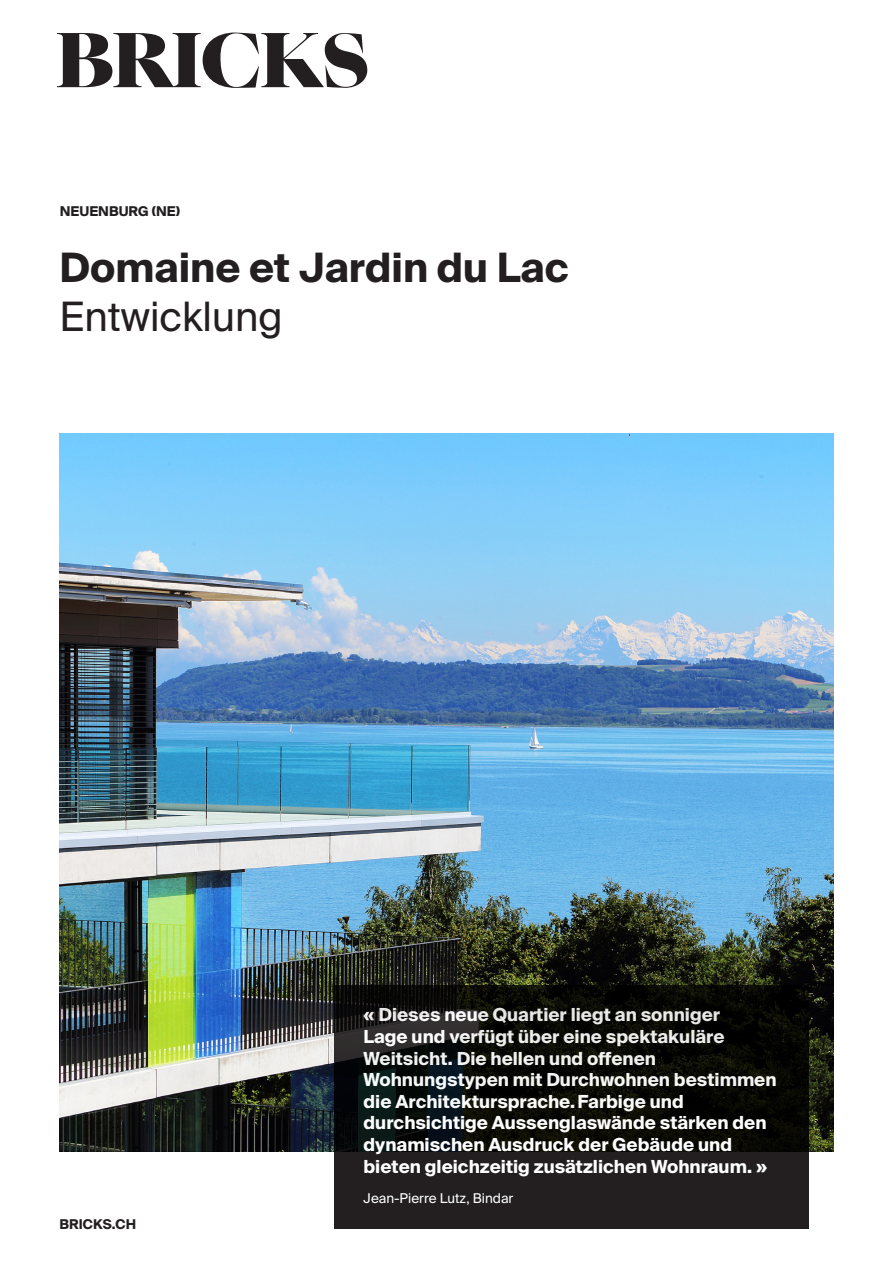
<style>
.page{position:relative;width:893px;height:1263px;background:#fff}
.page>*{position:absolute;margin:0;border:0;box-sizing:border-box;transform-origin:0 0}
.TITRE_BOLD{font:700 40.5px "Suisse Intl";color:#231f20}
.TITRE_REGULAR{font:40.5px "Suisse Intl";color:#231f20}
.t1{font:700 18px/21.6px "Suisse Intl";color:#fff}
.MAJUSCULE_9pts{font:700 13.5px "Suisse Intl";color:#231f20}
.t2{font:13.5px "Suisse Intl";color:#fff}
</style>
<div class="page">
<img style="left:60px;top:434px;width:773px;height:718px">
<svg style="left:57px;top:33px;width:310px;height:55px"></svg>
<svg style="left:334px;top:985px;width:475px;height:244px;background:#12110f"></svg>
<p class="MAJUSCULE_9pts" style="left:60px;top:203px;width:122px">NEUENBURG (NE)</p>
<p class="TITRE_BOLD" style="left:60px;top:244px;width:511px">Domaine et Jardin du Lac</p>
<p class="TITRE_REGULAR" style="left:60px;top:293px;width:225px">Entwicklung</p>
<p class="MAJUSCULE_9pts" style="left:60px;top:1216px;width:78px">BRICKS.CH</p>
<p class="t1" style="left:364px;top:1004px;width:415px">« Dieses neue Quartier liegt an sonniger<br>Lage und verfügt über eine spektakuläre Weitsicht. Die hellen und offenen Wohnungstypen mit Durchwohnen bestimmen die Architektursprache.Farbige und durchsichtige Aussenglaswände stärken den dynamischen Ausdruck der Gebäude und bieten gleichzeitig zusätzlichen Wohnraum. »</p>
<p class="t2" style="left:364px;top:1190px;width:151px">Jean-Pierre Lutz, Bindar</p>
</div>
